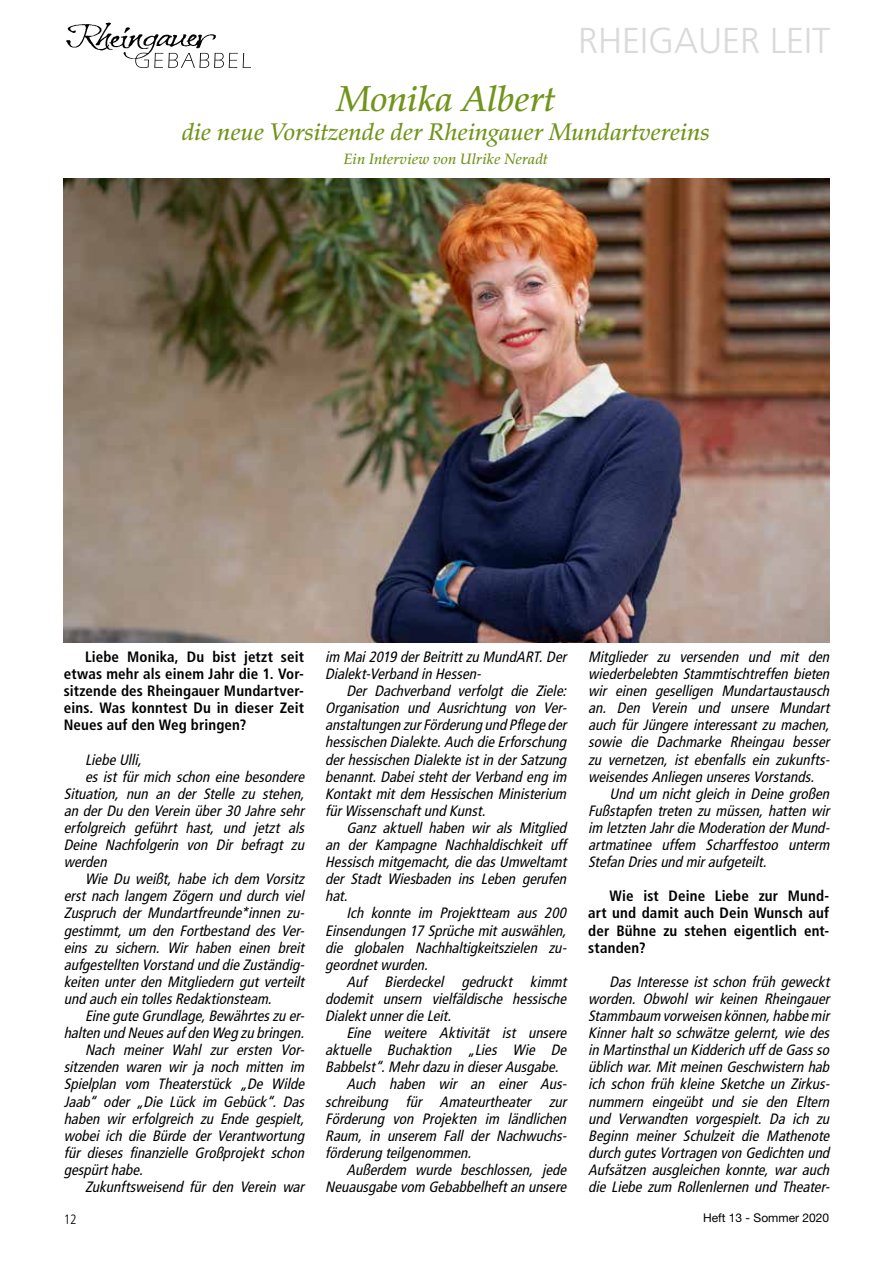
<style>
.page{position:relative;width:893px;height:1263px;background:#fff}
.page>*{position:absolute;margin:0;border:0;box-sizing:border-box;transform-origin:0 0}
.t1{font:300 36px "Frutiger LT Std";color:#dadada}
.t2{font:italic 500 36px "Palatino LT Std";letter-spacing:-.005em;color:#71941a}
.t3{font:italic 500 24px "Palatino LT Std";letter-spacing:-.005em;color:#71941a}
.t4{font:italic condensed 15px/17.1px "Frutiger LT Std";color:#000;text-align:justify}
.t5{font:700 condensed 15px/17.1px "Frutiger LT Std";letter-spacing:.01em;color:#000;text-align:justify}
.t6{font:italic 500 15px "Palatino LT Std";letter-spacing:.005em;color:#71941a}
.t7{font:300 condensed 13.5px "Frutiger LT Std";color:#000}
.t8{font:12px "Helvetica Neue LT Std";color:#000}
</style>
<div class="page">
<img style="left:66px;top:22px;width:151px;height:37px">
<svg style="left:135px;top:53px;width:116px;height:15px"></svg>
<img style="left:64px;top:179px;width:765px;height:463px">
<h1 class="t1" style="left:578px;top:20px;width:254px">RHEIGAUER LEIT</h1>
<h1 class="t2" style="left:337px;top:78px;width:219px">Monika Albert</h1>
<h2 class="t3" style="left:182px;top:118px;width:530px">die neue Vorsitzende der Rheingauer Mundartvereins</h2>
<p class="t6" style="left:344px;top:150px;width:205px">Ein Interview von Ulrike Neradt</p>
<p class="t5" style="left:64px;top:648px;width:242px;text-indent:21px">Liebe Monika, Du bist jetzt seit etwas mehr als einem Jahr die 1. Vor&shy;sitzende des Rheingauer Mundartver&shy;eins. Was konntest Du in dieser Zeit Neues auf den Weg bringen?</p>
<p class="t4" style="left:85px;top:751px;width:62px">LiebeUlli,</p>
<p class="t4" style="left:85px;top:768px;width:224px">es ist für mich schon eine besondere</p>
<p class="t4" style="left:64px;top:785px;width:245px">Situation, nun an der Stelle zu stehen,</p>
<p class="t4" style="left:64px;top:802px;width:245px">an der Du den Verein über 30 Jahre sehr</p>
<p class="t4" style="left:64px;top:819px;width:246px">erfolgreich geführt hast, und jetzt als</p>
<p class="t4" style="left:64px;top:836px;width:245px">Deine Nachfolgerin von Dir befragt zu</p>
<p class="t4" style="left:64px;top:853px;width:48px">werden</p>
<p class="t4" style="left:85px;top:870px;width:224px">Wie Du weißt, habe ich dem Vorsitz</p>
<p class="t4" style="left:64px;top:888px;width:245px">erst nach langem Zögern und durch viel</p>
<p class="t4" style="left:64px;top:905px;width:246px">Zuspruch der Mundartfreunde*innen zu-</p>
<p class="t4" style="left:64px;top:922px;width:245px">gestimmt, um den Fortbestand des Ver-</p>
<p class="t4" style="left:64px;top:939px;width:245px">eins zu sichern. Wir haben einen breit</p>
<p class="t4" style="left:64px;top:956px;width:246px">aufgestellten Vorstand und dieZuständig-</p>
<p class="t4" style="left:64px;top:973px;width:245px">keiten unter den Mitgliedern gut verteilt</p>
<p class="t4" style="left:64px;top:990px;width:213px">und auch ein tollesRedaktionsteam.</p>
<p class="t4" style="left:85px;top:1007px;width:224px">EineguteGrundlage,Bewährteszu er-</p>
<p class="t4" style="left:64px;top:1024px;width:246px">halten und Neuesaufden Weg zu bringen.</p>
<p class="t4" style="left:85px;top:1041px;width:224px">Nach meiner Wahl zur ersten Vor-</p>
<p class="t4" style="left:64px;top:1059px;width:245px">sitzenden waren wir ja noch mitten im</p>
<p class="t4" style="left:64px;top:1076px;width:246px">Spielplan vom Theaterstück „De Wilde</p>
<p class="t4" style="left:64px;top:1093px;width:246px">Jaab“ oder „Die Lück im Gebück“. Das</p>
<p class="t4" style="left:64px;top:1110px;width:245px">haben wir erfolgreich zu Ende gespielt,</p>
<p class="t4" style="left:64px;top:1127px;width:245px">wobei ich die Bürde der Verantwortung</p>
<p class="t4" style="left:64px;top:1144px;width:246px">für dieses finanzielle Großprojekt schon</p>
<p class="t4" style="left:64px;top:1161px;width:84px">gespürthabe.</p>
<p class="t4" style="left:85px;top:1178px;width:224px">Zukunftsweisend für den Verein war</p>
<p class="t4" style="left:325px;top:648px;width:246px">im Mai2019 derBeitrittzu MundART.Der<br>Dialekt-Verband in Hessen-</p>
<p class="t4" style="left:325px;top:682px;width:246px;text-indent:21px">Der Dachverband verfolgt die Ziele:<br>Organisation und Ausrichtung von Ver&shy;anstaltungen zurFörderung und Pflegeder hessischen Dialekte.Auch dieErforschung derhessischen Dialekteistin derSatzung benannt.DabeistehtderVerband eng im Kontakt mit dem Hessischen Ministerium fürWissenschaftund Kunst.</p>
<p class="t4" style="left:325px;top:819px;width:246px;text-indent:21px">Ganz aktuell haben wir als Mitglied an der Kampagne Nachhaldischkeit uff Hessisch mitgemacht,diedasUmweltamt der Stadt Wiesbaden ins Leben gerufen hat.</p>
<p class="t4" style="left:325px;top:905px;width:246px;text-indent:21px">Ich konnte im Projektteam aus 200<br>Einsendungen 17 Sprüchemitauswählen, die globalen Nachhaltigkeitszielen zu&shy;geordnetwurden.</p>
<p class="t4" style="left:325px;top:973px;width:246px;text-indent:21px">Auf Bierdeckel gedruckt kimmt dodemit unsern vielfäldische hessische DialektunnerdieLeit.</p>
<p class="t4" style="left:346px;top:1024px;width:225px">Eine weitere Aktivität ist unsere</p>
<p class="t4" style="left:325px;top:1041px;width:246px">aktuelle Buchaktion „Lies Wie De</p>
<p class="t4" style="left:325px;top:1059px;width:238px">Babbelst“.Mehrdazu in dieserAusgabe.</p>
<p class="t4" style="left:346px;top:1076px;width:225px">Auch haben wir an einer Aus-</p>
<p class="t4" style="left:325px;top:1093px;width:246px">schreibung für Amateurtheater zur</p>
<p class="t4" style="left:325px;top:1110px;width:246px">Förderung von Projekten im ländlichen</p>
<p class="t4" style="left:325px;top:1127px;width:246px">Raum, in unserem Fall der Nachwuchs-</p>
<p class="t4" style="left:325px;top:1144px;width:151px">förderung teilgenommen.</p>
<p class="t4" style="left:346px;top:1161px;width:225px">Außerdem wurde beschlossen, jede</p>
<p class="t4" style="left:325px;top:1178px;width:246px">Neuausgabevom Gebabbelheftan unsere</p>
<p class="t4" style="left:588px;top:648px;width:246px">Mitglieder zu versenden und mit den wiederbelebten Stammtischtreffen bieten wir einen geselligen Mundartaustausch an. Den Verein und unsere Mundart auch für Jüngere interessant zu machen, sowie die Dachmarke Rheingau besser zu vernetzen, ist ebenfalls ein zukunfts&shy;weisendesAnliegen unseresVorstands.</p>
<p class="t4" style="left:588px;top:785px;width:246px;text-indent:21px">Und um nicht gleich in Deine großen Fußstapfen treten zu müssen, hatten wir im letzten JahrdieModeration derMund&shy;artmatinee uffem Scharffestoo unterm Stefan Driesund miraufgeteilt.</p>
<p class="t5" style="left:588px;top:887px;width:242px;text-indent:21px">Wie ist Deine Liebe zur Mund&shy;art und damit auch Dein Wunsch auf der Bühne zu stehen eigentlich ent&shy;standen?</p>
<p class="t4" style="left:588px;top:973px;width:246px;text-indent:21px">Das Interesse ist schon früh geweckt worden. Obwohl wir keinen Rheingauer Stammbaum vorweisen können,habbemir Kinner halt so schwätze gelernt, wie des in Martinsthalun Kidderich uffdeGassso üblich war.Mitmeinen Geschwistern hab ich schon früh kleine Sketche un Zirkus&shy;nummern eingeübt und sie den Eltern und Verwandten vorgespielt. Da ich zu Beginn meiner Schulzeit die Mathenote durch gutesVortragen von Gedichten und Aufsätzen ausgleichen konnte, war auch die Liebe zum Rollenlernen und Theater-</p>
<p class="t7" style="left:64px;top:1211px;width:14px">12</p>
<p class="t8" style="left:703px;top:1211px;width:128px">Heft 13 - Sommer 2020</p>
</div>
